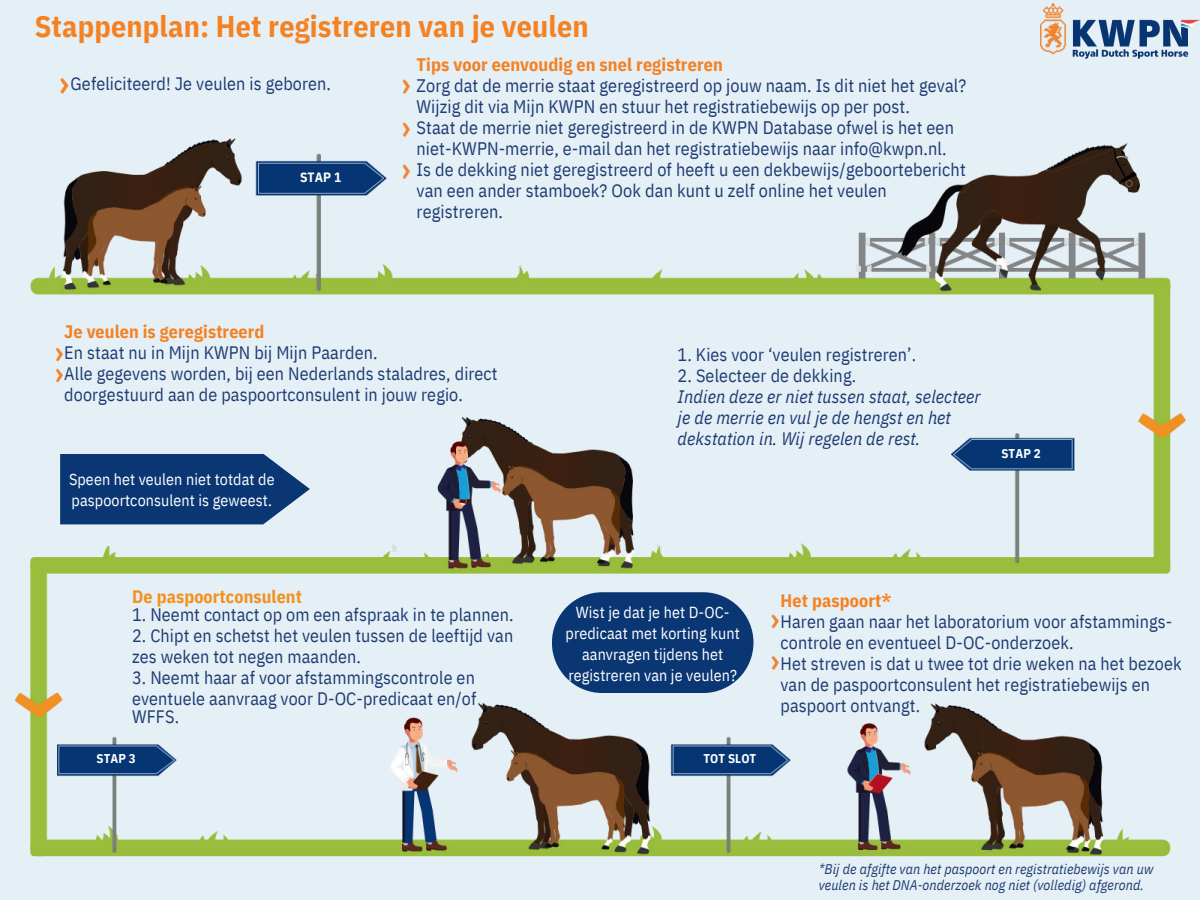
<style>
.page{position:relative;width:1200px;height:900px;background:#e5eff6}
.page>*{position:absolute;margin:0;border:0;box-sizing:border-box;transform-origin:0 0}
.t1{font:700 30px "IBM Plex Sans Cond";letter-spacing:.005em;color:#f58121}
.t2{font:18.2px/21px "IBM Plex Sans Cond";letter-spacing:.005em;color:#1e3b72}
.t3{font:700 18.2px "IBM Plex Sans Cond";letter-spacing:.005em;color:#f58121}
.t4{font:18px/21px "IBM Plex Sans Cond";letter-spacing:.005em;color:#1e3b72}
.t5{font:italic 18px/21px "IBM Plex Sans Cond";letter-spacing:.005em;color:#1e3b72}
.t6{font:700 18px "IBM Plex Sans Cond";letter-spacing:.005em;color:#f58121}
.t7{font:700 18px "IBM Plex Sans Cond";letter-spacing:.005em;color:#f3911f}
.t8{font:16px/21px "IBM Plex Sans Cond";letter-spacing:.005em;color:#fff;text-align:center}
.t9{font:italic 14px/16.4px "IBM Plex Sans Cond";letter-spacing:.005em;color:#1e3b72}
.t10{font:700 13.4px "IBM Plex Sans Cond";color:#fff}
.t11{font:700 12.8px "IBM Plex Sans Cond";letter-spacing:.005em;color:#fff}
</style>
<div class="page">
<img style="left:15px;top:136px;width:1171px;height:721px">
<svg style="left:60px;top:78px;width:8px;height:16px"></svg>
<img style="left:402px;top:79px;width:9px;height:15px">
<div style="left:71px;top:416px;width:142px;height:130px;background:#e5eff6"></div>
<img style="left:1040px;top:3px;width:160px;height:56px">
<div style="left:989px;top:300px;width:142px;height:130px;background:#e5eff6"></div>
<div style="left:550px;top:588px;width:143px;height:131px;background:#e5eff6"></div>
<div style="left:552px;top:592px;width:202px;height:101px;background:#0a3774;border-radius:50px"></div>
<div style="left:389px;top:164px;width:22px;height:14px;background:#e5eff6"></div>
<div style="left:378px;top:142px;width:33px;height:22px;background:#e5eff6"></div>
<img style="left:402px;top:122px;width:9px;height:14px">
<img style="left:402px;top:164px;width:9px;height:15px">
<svg style="left:60px;top:454px;width:250px;height:70px;background:#1e477f"></svg>
<h1 class="t1" style="left:35px;top:2px;width:555px">Stappenplan: Het registreren van je veulen</h1>
<p class="t4" style="left:71px;top:71px;width:262px">Gefeliciteerd! Je veulen is geboren.</p>
<p class="t3" style="left:417px;top:50px;width:308px">Tips voor eenvoudig en snel registreren</p>
<p class="t2" style="left:417px;top:73px;width:551px">Zorg dat de merrie staat geregistreerd op jouw naam. Is dit niet het geval?<br>Wijzig dit via Mijn KWPN en stuur het registratiebewijs op per post.<br>Staat de merrie niet geregistreerd in de KWPN Database ofwel is het een niet-KWPN-merrie, e-mail dan het registratiebewijs naar info@kwpn.nl.<br>Is de dekking niet geregistreerd of heeft u een dekbewijs/geboortebericht van een ander stamboek? Ook dan kunt u zelf online het veulen registreren.</p>
<p class="t10" style="left:300px;top:166px;width:43px">STAP 1</p>
<p class="t6" style="left:64px;top:317px;width:202px">Je veulen is geregistreerd</p>
<p class="t4" style="left:64px;top:341px;width:435px">En staat nu in Mijn KWPN bij Mijn Paarden.<br>Alle gegevens worden, bij een Nederlands staladres, direct doorgestuurd aan de paspoortconsulent in jouw regio.</p>
<p class="t8" style="left:69px;top:468px;width:207px;text-align:left">Speen het veulen niet totdat de paspoortconsulent is geweest.</p>
<p class="t4" style="left:678px;top:343px;width:240px">1. Kies voor ‘veulen registreren’.</p>
<p class="t4" style="left:678px;top:364px;width:180px">2. Selecteer de dekking.</p>
<p class="t5" style="left:678px;top:385px;width:304px">Indien deze er niet tussen staat, selecteer je de merrie en vul je de hengst en het dekstation in. Wij regelen de rest.</p>
<p class="t11" style="left:1001px;top:443px;width:41px">STAP 2</p>
<p class="t7" style="left:132px;top:582px;width:171px">De paspoortconsulent</p>
<p class="t4" style="left:132px;top:603px;width:383px">1. Neemt contact op om een afspraak in te plannen.</p>
<p class="t4" style="left:132px;top:624px;width:383px">2. Chipt en schetst het veulen tussen de leeftijd van zes weken tot negen maanden.</p>
<p class="t4" style="left:132px;top:666px;width:346px">3. Neemt haar af voor afstammingscontrole en eventuele aanvraag voor D-OC-predicaat en/of</p>
<p class="t4" style="left:132px;top:705px;width:49px">WFFS.</p>
<p class="t8" style="left:566px;top:600px;width:176px">Wist je dat je het D-OC&shy;predicaat met korting kunt aanvragen tijdens het registreren van je veulen?</p>
<p class="t11" style="left:97px;top:748px;width:41px">STAP 3</p>
<p class="t11" style="left:703px;top:748px;width:54px">TOT SLOT</p>
<p class="t6" style="left:781px;top:587px;width:112px">Het paspoort*</p>
<p class="t4" style="left:781px;top:610px;width:403px">Haren gaan naar het laboratorium voor afstammings&shy;controle en eventueel D-OC-onderzoek.<br>Het streven is dat u twee tot drie weken na het bezoek van de paspoortconsulent het registratiebewijs en paspoort ontvangt.</p>
<p class="t9" style="left:819px;top:860px;width:336px">*Bij de afgifte van het paspoort en registratiebewijs van uw veulen is het DNA-onderzoek nog niet (volledig) afgerond.</p>
</div>
